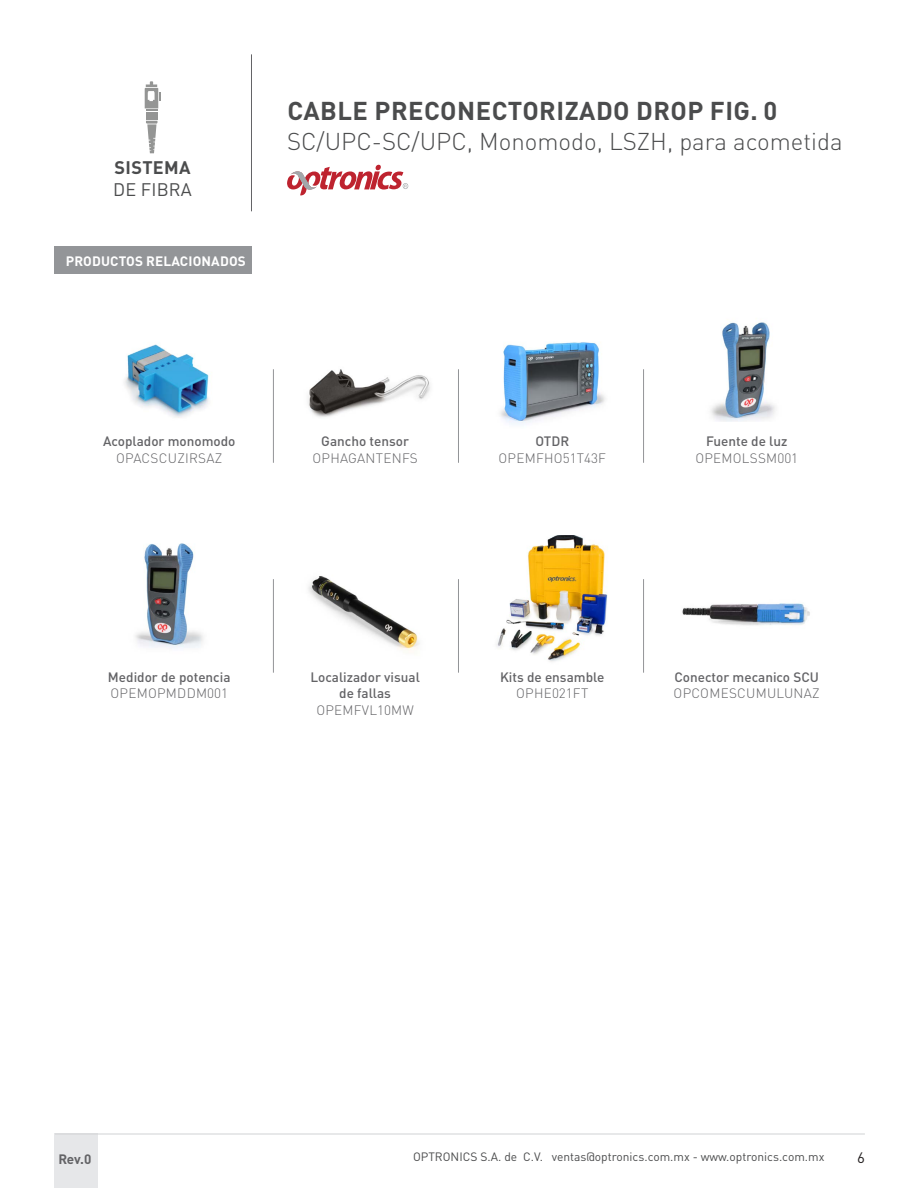
<style>
.page{position:relative;width:918px;height:1188px;background:#fff}
.page>*{position:absolute;margin:0;border:0;box-sizing:border-box;transform-origin:0 0}
.t1{font:700 25.5px "DIN Pro";letter-spacing:.02em;color:#4b4c4d}
.t2{font:300 24px "DIN Pro";color:#4b4c4d}
.t3{font:700 18px "DIN Pro";letter-spacing:.02em;color:#4b4c4d}
.t4{font:18px "DIN Pro";letter-spacing:.01em;color:#4b4c4d}
.t5{font:15px "DIN Pro";color:#231f20}
.t6{font:500 13.5px/16.2px "DIN Pro";color:#636366;text-align:center}
.t7{font:300 13.5px "DIN Pro";letter-spacing:.02em;color:#636366}
.t8{font:700 13.5px "DIN Pro";letter-spacing:.01em;color:#fff}
.t9{font:700 13.5px "DIN Pro";color:#636366}
.t10{font:12px "DIN Pro";color:#4b4c4d}
</style>
<div class="page">
<div style="left:54px;top:1134px;width:44px;height:54px;background:#e6e7e9"></div>
<hr style="left:55px;top:1134px;width:810px;height:1px;background:#d1d2d4">
<hr style="left:251px;top:54px;width:1px;height:157px;background:#636366">
<svg style="left:287px;top:165px;width:121px;height:30px"></svg>
<svg style="left:145px;top:81px;width:15px;height:72px"></svg>
<div style="left:54px;top:247px;width:198px;height:27px;background:#939598"></div>
<hr style="left:273px;top:369px;width:1px;height:94px;background:#939598">
<hr style="left:273px;top:579px;width:1px;height:94px;background:#939598">
<hr style="left:458px;top:369px;width:1px;height:94px;background:#939598">
<hr style="left:458px;top:579px;width:1px;height:94px;background:#939598">
<hr style="left:643px;top:369px;width:1px;height:94px;background:#939598">
<hr style="left:643px;top:579px;width:1px;height:94px;background:#939598">
<img style="left:500px;top:342px;width:106px;height:83px">
<img style="left:496px;top:536px;width:112px;height:126px">
<img style="left:124px;top:344px;width:85px;height:74px">
<img style="left:135px;top:543px;width:68px;height:105px">
<img style="left:710px;top:322px;width:65px;height:100px">
<img style="left:682px;top:603px;width:128px;height:22px">
<img style="left:308px;top:369px;width:122px;height:48px">
<img style="left:308px;top:576px;width:112px;height:75px">
<h3 class="t3" style="left:114px;top:153px;width:78px">SISTEMA</h3>
<h3 class="t4" style="left:113px;top:177px;width:80px">DE FIBRA</h3>
<p class="t8" style="left:66px;top:250px;width:182px">PRODUCTOS RELACIONADOS</p>
<h1 class="t1" style="left:287px;top:89px;width:492px">CABLE PRECONECTORIZADO DROP FIG. 0</h1>
<h2 class="t2" style="left:287px;top:123px;width:557px">SC/UPC-SC/UPC, Monomodo, LSZH, para acometida</h2>
<p class="t6" style="left:103px;top:432px;width:134px">Acoplador monomodo</p>
<p class="t7" style="left:116px;top:447px;width:108px">OPACSCUZIRSAZ</p>
<p class="t6" style="left:321px;top:432px;width:89px">Gancho tensor</p>
<p class="t7" style="left:312px;top:447px;width:107px">OPHAGANTENFS</p>
<p class="t6" style="left:535px;top:432px;width:35px">OTDR</p>
<p class="t7" style="left:499px;top:447px;width:109px">OPEMFHO51T43F</p>
<p class="t6" style="left:706px;top:432px;width:83px">Fuente de luz</p>
<p class="t7" style="left:695px;top:447px;width:104px">OPEMOLSSM001</p>
<p class="t6" style="left:108px;top:668px;width:124px">Medidor de potencia</p>
<p class="t7" style="left:111px;top:683px;width:119px">OPEMOPMDDM001</p>
<p class="t6" style="left:310px;top:668px;width:111px">Localizador visual de fallas</p>
<p class="t7" style="left:316px;top:699px;width:99px">OPEMFVL10MW</p>
<p class="t6" style="left:500px;top:668px;width:106px">Kits de ensamble</p>
<p class="t7" style="left:516px;top:683px;width:74px">OPHE021FT</p>
<p class="t6" style="left:674px;top:668px;width:146px">Conector mecanico SCU</p>
<p class="t7" style="left:674px;top:683px;width:148px">OPCOMESCUMULUNAZ</p>
<p class="t9" style="left:58px;top:1148px;width:34px">Rev.0</p>
<p class="t10" style="left:413px;top:1149px;width:413px">OPTRONICS S.A. de C.V. ventas@optronics.com.mx - www.optronics.com.mx</p>
<p class="t5" style="left:857px;top:1148px;width:9px">6</p>
</div>
